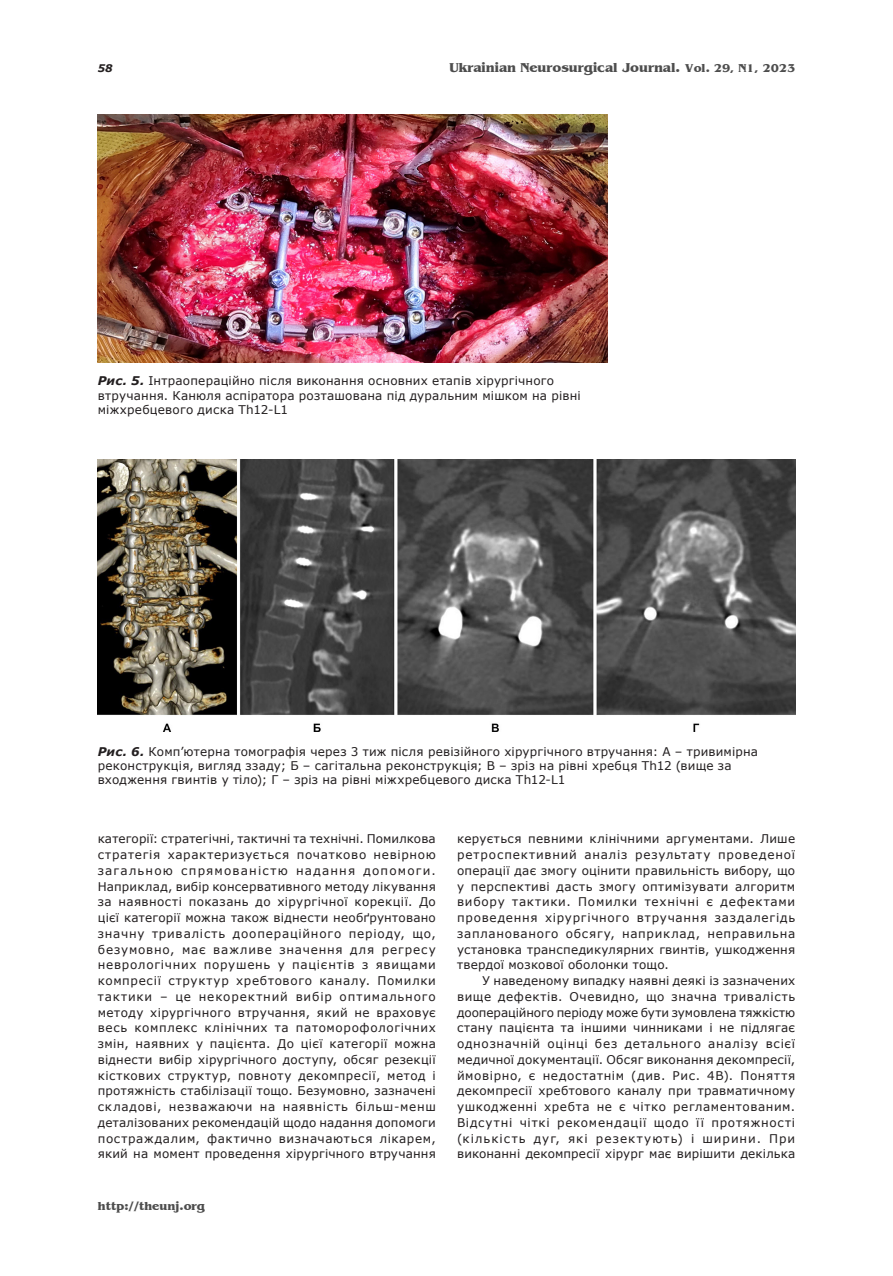
<style>
.page{position:relative;width:893px;height:1276px;background:#fff}
.page>*{position:absolute;margin:0;border:0;box-sizing:border-box;transform-origin:0 0}
.t1{font:700 13.5px "Benguiat";color:#4d4d4d}
._092_Body_ua{font:12px/15.8px "Verdana";letter-spacing:.015em;color:#231f20;text-align:justify}
._112_Ris_pidpys{font:12px/14.4px "Verdana";letter-spacing:.015em;color:#231f20}
.t2{font:700 12px "Benguiat";color:#4d4d4d}
.t3{font:italic 700 10.5px "Verdana";color:#231f20}
.s1{font-size:12px}
.s2{font-weight:700;font-style:italic}
</style>
<div class="page">
<img style="left:98px;top:115px;width:510px;height:248px">
<img style="left:98px;top:459px;width:697px;height:272px">
<p class="t3" style="left:98px;top:61px;width:16px">58</p>
<p class="t1" style="left:450px;top:60px;width:347px">Ukrainian Neurosurgical Journal. <span class="s1">Vol. 29, N1, 2023</span></p>
<p class="_112_Ris_pidpys" style="left:98px;top:374px;width:484px"><span class="s2">Рис. 5.</span> Інтраопераційно після виконання основних етапів хірургічного втручання. Канюля аспіратора розташована під дуральним мішком на рівні міжхребцевого диска Th12-L1</p>
<p class="_112_Ris_pidpys" style="left:98px;top:744px;width:662px"><span class="s2">Рис. 6.</span> Комп’ютерна томографія через 3 тиж після ревізійного хірургічного втручання: А – тривимірна реконструкція, вигляд ззаду; Б – сагітальна реконструкція; В – зріз на рівні хребця Th12 (вище за входження гвинтів у тіло); Г – зріз на рівні міжхребцевого диска Th12-L1</p>
<p class="_092_Body_ua" style="left:98px;top:831px;width:340px">категорії: стратегічні, тактичні та технічні. Помилкова стратегія характеризується початково невірною загальною спрямованістю надання допомоги.<br>Наприклад, вибір консервативного методу лікування за наявності показань до хірургічної корекції. До цієї категорії можна також віднести необґрунтовано значну тривалість доопераційного періоду, що, безумовно, має важливе значення для регресу неврологічних порушень у пацієнтів з явищами компресії структур хребтового каналу. Помилки тактики – це некоректний вибір оптимального методу хірургічного втручання, який не враховує весь комплекс клінічних та патоморофологічних змін, наявних у пацієнта. До цієї категорії можна віднести вибір хірургічного доступу, обсяг резекції кісткових структур, повноту декомпресії, метод і протяжність стабілізації тощо. Безумовно, зазначені складові, незважаючи на наявність більш-менш деталізованих рекомендацій щодо надання допомоги постраждалим, фактично визначаються лікарем, який на момент проведення хірургічного втручання</p>
<p class="t2" style="left:98px;top:1199px;width:109px">http://theunj.org</p>
<p class="_092_Body_ua" style="left:457px;top:831px;width:340px">керується певними клінічними аргументами. Лише ретроспективний аналіз результату проведеної операції дає змогу оцінити правильність вибору, що у перспективі дасть змогу оптимізувати алгоритм вибору тактики. Помилки технічні є дефектами проведення хірургічного втручання заздалегідь запланованого обсягу, наприклад, неправильна установка транспедикулярних гвинтів, ушкодження твердої мозкової оболонки тощо.</p>
<p class="_092_Body_ua" style="left:457px;top:972px;width:340px;text-indent:26px">У наведеному випадку наявні деякі із зазначених вище дефектів. Очевидно, що значна тривалість доопераційного періоду може бути зумовлена тяжкістю стану пацієнта та іншими чинниками і не підлягає однозначній оцінці без детального аналізу всієї медичної документації. Обсяг виконання декомпресії, ймовірно, є недостатнім (див. Рис. 4В). Поняття декомпресії хребтового каналу при травматичному ушкодженні хребта не є чітко регламентованим.<br>Відсутні чіткі рекомендації щодо її протяжності (кількість дуг, які резектують) і ширини. При виконанні декомпресії хірург має вирішити декілька</p>
</div>
